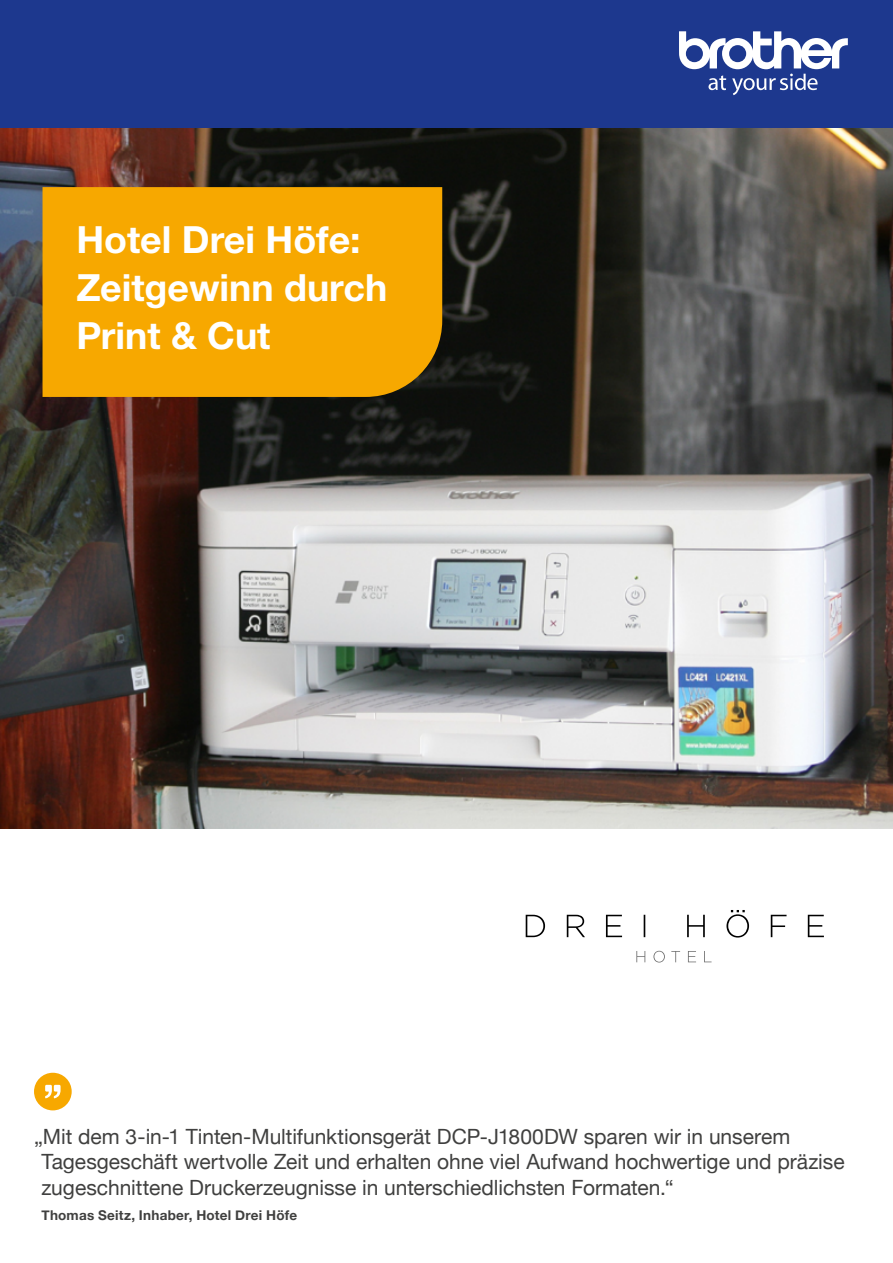
<style>
.page{position:relative;width:893px;height:1263px;background:#fff}
.page>*{position:absolute;margin:0;border:0;box-sizing:border-box;transform-origin:0 0}
.t1{font:700 37.5px/48px "Helvetica Neue LTW1 G";color:#fff}
.t2{font:21px/25.5px "Helvetica Neue";color:#40403f}
.t3{font:700 13.5px "Helvetica Neue";letter-spacing:.015em;color:#40403f}
</style>
<div class="page">
<img style="left:0;top:128px;width:893px;height:700px">
<div style="left:0;top:0;width:893px;height:128px;background:#1d388e"></div>
<svg style="left:679px;top:31px;width:169px;height:64px"></svg>
<div style="left:43px;top:187px;width:399px;height:210px;background:#f7a800"></div>
<svg style="left:636px;top:951px;width:76px;height:11px"></svg>
<svg style="left:526px;top:910px;width:298px;height:27px"></svg>
<div style="left:34px;top:1073px;width:38px;height:37px;background:#f7a800;border-radius:50%"></div>
<svg style="left:45px;top:1085px;width:16px;height:13px"></svg>
<h1 class="t1" style="left:77px;top:215px;width:312px">Hotel Drei Höfe:<br>Zeitgewinn durch<br>Print &amp; Cut</h1>
<p class="t2" style="left:42px;top:1125px;width:805px;text-indent:-7px">„Mit dem 3-in-1 Tinten-Multifunktionsgerät DCP-J1800DW sparen wir in unserem<br>Tagesgeschäft wertvolle Zeit und erhalten ohne viel Aufwand hochwertige und präzise zugeschnittene Druckerzeugnisse in unterschiedlichsten Formaten.“</p>
<p class="t3" style="left:42px;top:1205px;width:257px">Thomas Seitz, Inhaber, Hotel Drei Höfe</p>
</div>
